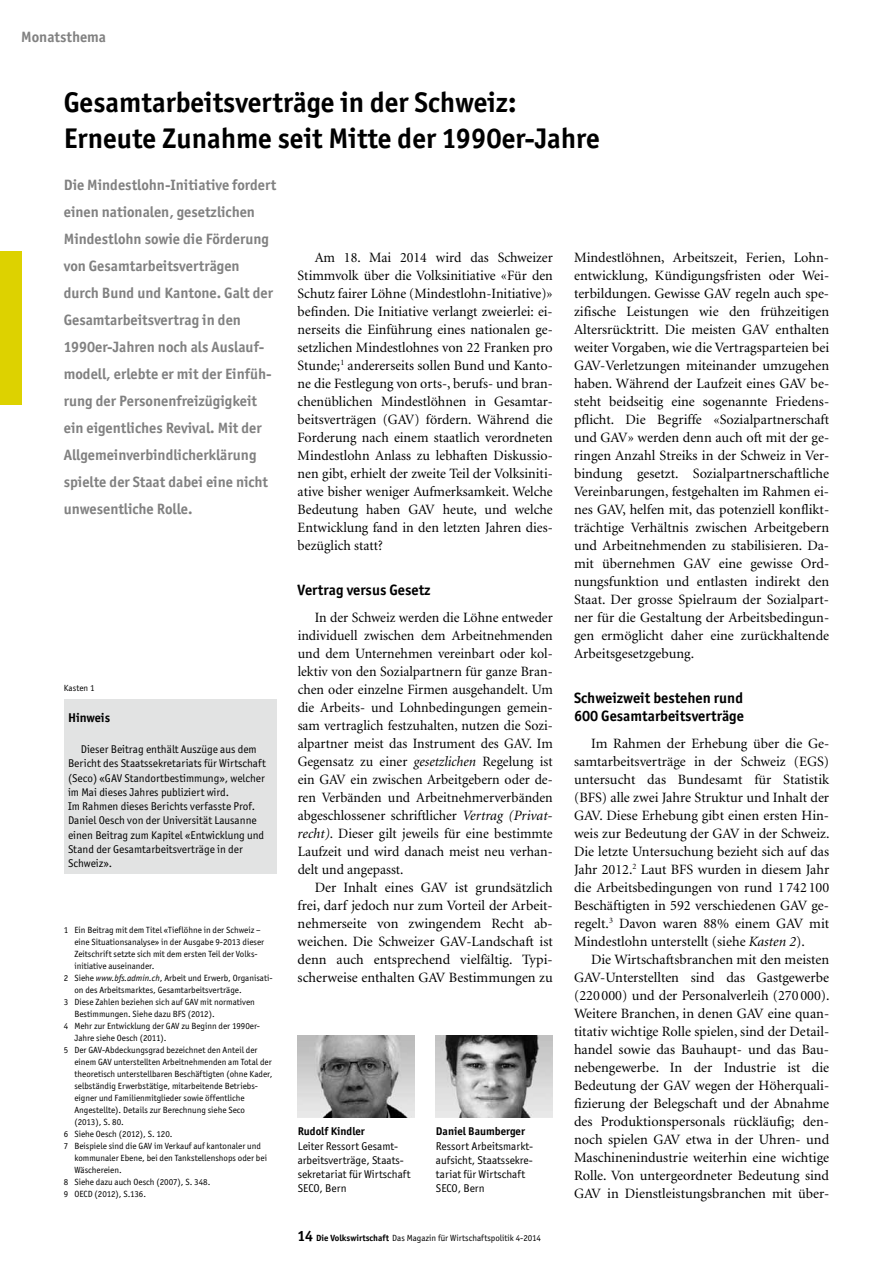
<style>
.page{position:relative;width:893px;height:1263px;background:#fff}
.page>*{position:absolute;margin:0;border:0;box-sizing:border-box;transform-origin:0 0}
.t1{font:700 28.5px/36px "Officina San ITC";color:#000}
.t2{font:700 15px/27px "Officina San ITC";color:#818181}
.t3{font:700 15px/18px "Officina San ITC";color:#000}
.t4{font:14.25px/18px "Minion";color:#000;text-align:justify}
.t5{font:700 12.75px "Officina San ITC";color:#000}
.t6{font:11.25px/14.2px "Officina San ITC";color:#000}
.t7{font:700 11.25px "Officina San ITC";color:#000}
.t8{font:9px "Officina San ITC";color:#000}
.s1{font-style:italic}
.s2{font-family:"Officina Sans";font-style:italic}
.s3{font-weight:700;font-size:15px}
.s4{font-weight:700}
</style>
<div class="page">
<div style="left:0;top:252px;width:21px;height:153px;background:#ddd200"></div>
<div style="left:64px;top:699px;width:212px;height:174px;background:#e2e3e3"></div>
<img style="left:436px;top:1035px;width:117px;height:82px">
<img style="left:298px;top:1035px;width:117px;height:82px">
<p class="t2" style="left:21px;top:23px;width:86px">Monatsthema</p>
<h1 class="t1" style="left:64px;top:84px;width:537px">Gesamtarbeitsverträge in der Schweiz:<br>Erneute Zunahme seit Mitte der 1990er-Jahre</h1>
<p class="t2" style="left:64px;top:172px;width:214px">Die Mindestlohn-Initiative fordert einen nationalen, gesetzlichen<br>Mindestlohn sowie die Förderung von Gesamtarbeitsverträgen durch Bund und Kantone. Galt der<br>Gesamtarbeitsvertrag in den<br>1990er-Jahren noch als Auslauf&shy;modell, erlebte er mit der Einfüh&shy;rung der Personenfreizügigkeit ein eigentliches Revival. Mit der<br>Allgemeinverbindlicherklärung spielte der Staat dabei eine nicht unwesentliche Rolle.</p>
<p class="t4" style="left:574px;top:248px;width:257px">Mindestlöhnen, Arbeitszeit, Ferien, Lohn&shy;entwicklung, Kündigungsfristen oder Wei&shy;terbildungen. Gewisse GAV regeln auch spe&shy;zifische Leistungen wie den frühzeitigen Altersrücktritt. Die meisten GAV enthalten weiter Vorgaben, wie die Vertragsparteien bei GAV-Verletzungen miteinander umzugehen haben. Während der Laufzeit eines GAV be&shy;steht beidseitig eine sogenannte Friedens&shy;pflicht. Die Begriffe «Sozialpartnerschaft und GAV» werden denn auch oft mit der ge&shy;ringen Anzahl Streiks in der Schweiz in Ver&shy;bindung gesetzt. Sozialpartnerschaftliche Vereinbarungen, festgehalten im Rahmen ei&shy;nes GAV, helfen mit, das potenziell konflikt&shy;trächtige Verhältnis zwischen Arbeitgebern und Arbeitnehmenden zu stabilisieren. Da&shy;mit übernehmen GAV eine gewisse Ord&shy;nungsfunktion und entlasten indirekt den Staat. Der grosse Spielraum der Sozialpart&shy;ner für die Gestaltung der Arbeitsbedingun&shy;gen ermöglicht daher eine zurückhaltende Arbeitsgesetzgebung.</p>
<p class="t3" style="left:574px;top:688px;width:171px">Schweizweit bestehen rund<br>600 -Gesamtarbeitsverträge</p>
<p class="t4" style="left:574px;top:734px;width:257px;text-indent:17px">Im Rahmen der Erhebung über die Ge&shy;samtarbeitsverträge in der Schweiz (EGS) untersucht das Bundesamt für Statistik (BFS) alle zwei Jahre Struktur und Inhalt der GAV. Diese Erhebung gibt einen ersten Hin&shy;weis zur Bedeutung der GAV in der Schweiz.<br>Die letzte Untersuchung bezieht sich auf das Jahr 2012.<sup>2</sup> Laut BFS wurden in diesem Jahr die Arbeitsbedingungen von rund 1 742 100<br>Beschäftigten in 592 verschiedenen GAV ge&shy;regelt.<sup>3</sup> Davon waren 88% einem GAV mit Mindestlohn unterstellt (siehe <span class="s1">Kasten 2</span>).</p>
<p class="t4" style="left:574px;top:950px;width:257px;text-indent:17px">Die Wirtschaftsbranchen mit den meisten GAV-Unterstellten sind das Gastgewerbe (220 000) und der Personalverleih (270 000).<br>Weitere Branchen, in denen GAV eine quan&shy;titativ wichtige Rolle spielen, sind der Detail&shy;handel sowie das Bauhaupt- und das Bau&shy;nebengewerbe. In der Industrie ist die Bedeutung der GAV wegen der Höherquali&shy;fizierung der Belegschaft und der Abnahme des Produktionspersonals rückläufig; den&shy;noch spielen GAV etwa in der Uhren- und Maschinenindustrie weiterhin eine wichtige Rolle. Von untergeordneter Bedeutung sind GAV in Dienstleistungsbranchen mit über-</p>
<p class="t4" style="left:298px;top:248px;width:257px;text-indent:17px">Am 18. Mai 2014 wird das Schweizer Stimmvolk über die Volksinitiative «Für den Schutz fairer Löhne (Mindestlohn-Initiative)» befinden. Die Initiative verlangt zweierlei: ei&shy;nerseits die Einführung eines nationalen ge&shy;setzlichen Mindestlohnes von 22 Franken pro Stunde;<sup>1</sup> andererseits sollen Bund und Kanto&shy;ne die Festlegung von orts-, berufs- und bran&shy;chenüblichen Mindestlöhnen in Gesamtar&shy;beitsverträgen (GAV) fördern. Während die Forderung nach einem staatlich verordneten Mindestlohn Anlass zu lebhaften Diskussio&shy;nen gibt, erhielt der zweite Teil der Volksiniti&shy;ative bisher weniger Aufmerksamkeit. Welche Bedeutung haben GAV heute, und welche Entwicklung fand in den letzten Jahren dies&shy;bezüglich statt?</p>
<p class="t3" style="left:298px;top:580px;width:134px">Vertrag versus Gesetz</p>
<p class="t4" style="left:298px;top:608px;width:257px;text-indent:17px">In der Schweiz werden die Löhne entweder individuell zwischen dem Arbeitnehmenden und dem Unternehmen vereinbart oder kol&shy;lektiv von den Sozialpartnern für ganze Bran&shy;chen oder einzelne Firmen ausgehandelt. Um die Arbeits- und Lohnbedingungen gemein&shy;sam vertraglich festzuhalten, nutzen die Sozi&shy;alpartner meist das Instrument des GAV. Im Gegensatz zu einer <span class="s1">gesetzlichen</span> Regelung ist ein GAV ein zwischen Arbeitgebern oder de&shy;ren Verbänden und Arbeitnehmerverbänden abgeschlossener schriftlicher <span class="s1">Vertrag (Privat&shy;recht)</span>. Dieser gilt jeweils für eine bestimmte Laufzeit und wird danach meist neu verhan&shy;delt und angepasst.</p>
<p class="t4" style="left:298px;top:878px;width:257px;text-align:left;text-indent:17px">Der Inhalt eines GAV ist grundsätzlich frei, darf jedoch nur zum Vorteil der Arbeit&shy;nehmerseite von zwingendem Recht ab&shy;weichen. Die Schweizer GAV-Landschaft ist denn auch entsprechend vielfältig. Typi&shy;scherweise enthalten GAV Bestimmungen zu</p>
<p class="t8" style="left:64px;top:683px;width:32px">Kasten 1</p>
<p class="t5" style="left:68px;top:710px;width:44px">Hinweis</p>
<p class="t6" style="left:68px;top:742px;width:199px;text-indent:13px">Dieser Beitrag enthält Auszüge aus dem Bericht des Staatssekretariats für Wirtschaft (Seco) «GAV Standortbestimmung», welcher im Mai dieses Jahres publiziert wird.<br>Im -Rahmen dieses Berichts verfasste Prof.<br>Daniel Oesch von der Universität Lausanne einen Beitrag zum Kapitel «Entwicklung und Stand der Gesamtarbeitsverträge in der Schweiz».</p>
<p class="t8" style="left:64px;top:925px;width:199px">1 Ein Beitrag mit dem Titel «Tieflöhne in der Schweiz –</p>
<p class="t8" style="left:74px;top:937px;width:191px">eine Situationsanalyse» in der Ausgabe 9-2013 dieser</p>
<p class="t8" style="left:74px;top:949px;width:184px">Zeitschrift setzte sich mit dem ersten Teil der Volks-</p>
<p class="t8" style="left:74px;top:961px;width:82px">initiative auseinander.</p>
<p class="t8" style="left:64px;top:973px;width:210px">2 Siehe <span class="s2">www.bfs.admin.ch</span>, Arbeit und Erwerb, Organisati-</p>
<p class="t8" style="left:74px;top:985px;width:169px">on des Arbeitsmarktes, Gesamtarbeitsverträge.</p>
<p class="t8" style="left:64px;top:997px;width:193px">3 Diese Zahlen beziehen sich auf GAV mit normativen</p>
<p class="t8" style="left:74px;top:1009px;width:142px">Bestimmungen. Siehe dazu BFS (2012).</p>
<p class="t8" style="left:64px;top:1021px;width:198px">4 Mehr zur Entwicklung der GAV zu Beginn der 1990er-</p>
<p class="t8" style="left:74px;top:1033px;width:94px">Jahre siehe Oesch (2011).</p>
<p class="t8" style="left:64px;top:1045px;width:195px">5 Der GAV-Abdeckungsgrad bezeichnet den Anteil der</p>
<p class="t8" style="left:74px;top:1057px;width:199px">einem GAV unterstellten Arbeitnehmenden am Total der</p>
<p class="t8" style="left:74px;top:1069px;width:199px">theoretisch unterstellbaren Beschäftigten (ohne Kader,</p>
<p class="t8" style="left:74px;top:1081px;width:184px">selbständig Erwerbstätige, mitarbeitende Betriebs-</p>
<p class="t8" style="left:74px;top:1093px;width:172px">eigner und Familienmitglieder sowie öffentliche</p>
<p class="t8" style="left:74px;top:1105px;width:172px">Angestellte). Details zur Berechnung siehe Seco</p>
<p class="t8" style="left:74px;top:1117px;width:51px">(2013), S. 80.</p>
<p class="t8" style="left:64px;top:1129px;width:110px">6 Siehe Oesch (2012), S. 120.</p>
<p class="t8" style="left:64px;top:1141px;width:199px">7 Beispiele sind die GAV im Verkauf auf kantonaler und</p>
<p class="t8" style="left:74px;top:1153px;width:194px">kommunaler Ebene, bei den Tankstellenshops oder bei</p>
<p class="t8" style="left:74px;top:1165px;width:49px">Wäschereien.</p>
<p class="t8" style="left:64px;top:1177px;width:148px">8 Siehe dazu auch Oesch (2007), S. 348.</p>
<p class="t8" style="left:64px;top:1189px;width:84px">9 OECD (2012), S.136.</p>
<p class="t7" style="left:298px;top:1124px;width:69px">Rudolf Kindler</p>
<p class="t6" style="left:298px;top:1139px;width:114px">Leiter Ressort Gesamt&shy;arbeitsverträge, Staats&shy;sekretariat für Wirtschaft<br>SECO, Bern</p>
<p class="t7" style="left:436px;top:1124px;width:91px">Daniel Baumberger</p>
<p class="t6" style="left:436px;top:1139px;width:98px">Ressort Arbeitsmarkt&shy;aufsicht, Staatssekre&shy;tariat für Wirtschaft<br>SECO, Bern</p>
<p class="t8" style="left:298px;top:1232px;width:245px"><span class="s3">14</span> <span class="s4">Die Volkswirtschaft</span> Das Magazin für Wirtschaftspolitik 4-2014</p>
</div>
